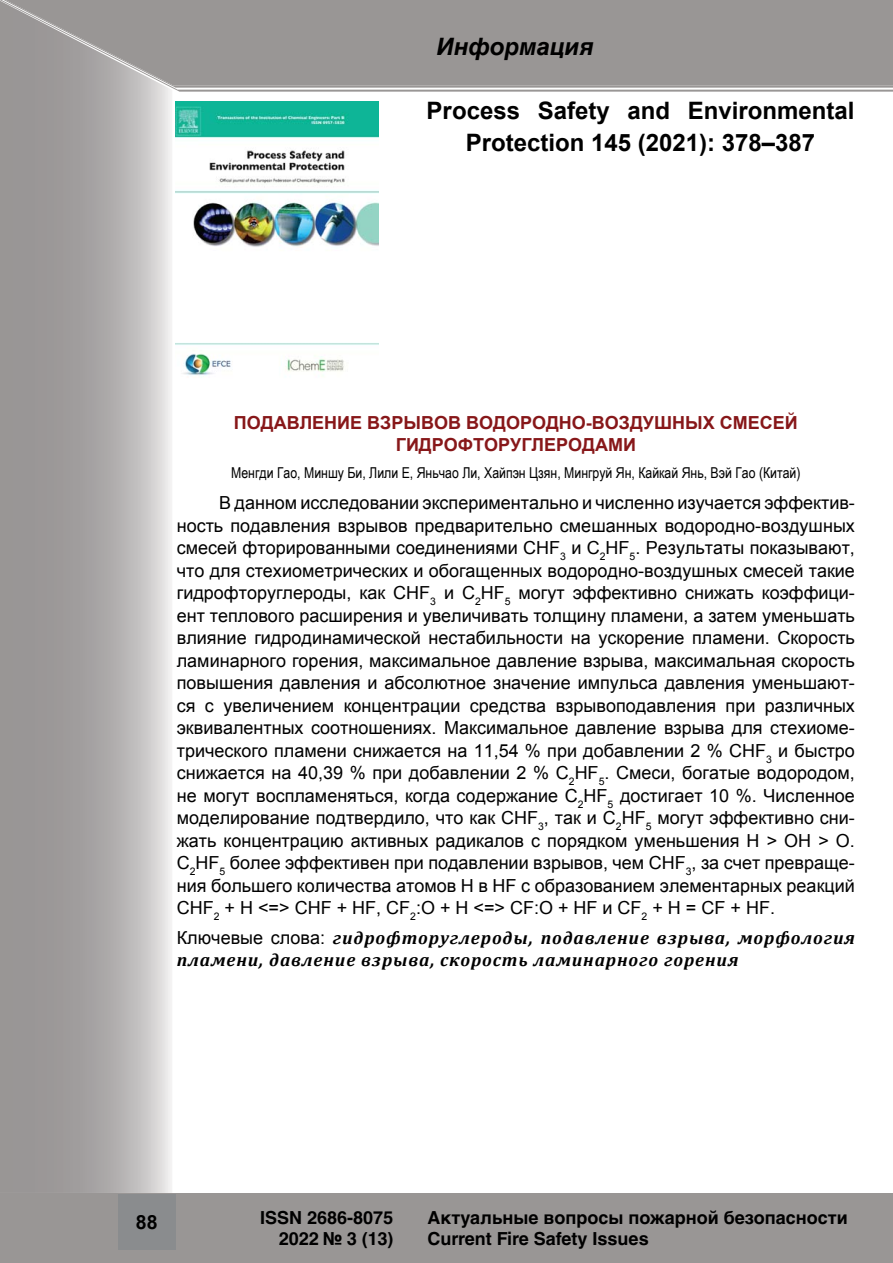
<style>
.page{position:relative;width:893px;height:1263px;background:#fff}
.page>*{position:absolute;margin:0;border:0;box-sizing:border-box;transform-origin:0 0}
.t1{font:700 24px/31.5px "Arial";color:#000;text-align:center}
.t2{font:24px "Helvetica Cyr Bold Inclined";color:#000}
.t3{font:700 19.5px "Arial";color:#000}
.t4{font:18px/22.5px "Arial";color:#000;text-align:justify}
.t5{font:italic 700 18px/21.8px "Cambria";letter-spacing:.05em;color:#000}
.t6{font:700 18px/21.6px "Helvetica Cyr";color:#000;text-align:right}
.t7{font:700 18px/22.5px "Arial";color:#871719;text-align:center}
.t8{font:15px "Arial Narrow";color:#000}
.s1{font-family:"Arial";font-weight:400;font-style:normal}
</style>
<div class="page">
<div style="left:0;top:1193px;width:893px;height:70px;background:#999695"></div>
<svg style="left:173px;top:88px;width:720px;height:4px"></svg>
<div style="left:173px;top:0;width:720px;height:88px;background:#999695"></div>
<svg style="left:0;top:0;width:173px;height:1193px;background:#adaaaa"></svg>
<div style="left:118px;top:1194px;width:58px;height:56px;background:#8a8c8e"></div>
<img style="left:176px;top:102px;width:202px;height:274px">
<h1 class="t2" style="left:437px;top:33px;width:159px">Информация</h1>
<h1 class="t1" style="left:427px;top:95px;width:429px">Process Safety and Environmental<br>Protection 145 (2021): 378–387</h1>
<p class="t7" style="left:234px;top:411px;width:565px">ПОДАВЛЕНИЕ ВЗРЫВОВ ВОДОРОДНО-ВОЗДУШНЫХ СМЕСЕЙ<br>ГИДРОФТОРУГЛЕРОДАМИ</p>
<p class="t8" style="left:231px;top:464px;width:571px">Менгди Гао, Миншу Би, Лили Е, Яньчао Ли, Хайпэн Цзян, Мингруй Ян, Кайкай Янь, Вэй Гао (Китай)</p>
<p class="t4" style="left:177px;top:492px;width:680px;text-indent:43px">В данном исследовании экспериментально и численно изучается эффектив&shy;ность подавления взрывов предварительно смешанных водородно-воздушных смесей фторированными соединениями CHF<sub>3</sub> и C<sub>2</sub>HF<sub>5</sub>. Результаты показывают, что для стехиометрических и обогащенных водородно-воздушных смесей такие гидрофторуглероды, как CHF<sub>3</sub> и C<sub>2</sub>HF<sub>5</sub> могут эффективно снижать коэффици&shy;ент теплового расширения и увеличивать толщину пламени, а затем уменьшать влияние гидродинамической нестабильности на ускорение пламени. Скорость ламинарного горения, максимальное давление взрыва, максимальная скорость повышения давления и абсолютное значение импульса давления уменьшают&shy;ся с увеличением концентрации средства взрывоподавления при различных эквивалентных соотношениях. Максимальное давление взрыва для стехиоме&shy;трического пламени снижается на 11,54 % при добавлении 2 % CHF<sub>3</sub> и быстро снижается на 40,39 % при добавлении 2 % C<sub>2</sub>HF<sub>5</sub>. Смеси, богатые водородом, не могут воспламеняться, когда содержание C<sub>2</sub>HF<sub>5</sub> достигает 10 %. Численное моделирование подтвердило, что как CHF<sub>3</sub>, так и C<sub>2</sub>HF<sub>5</sub> могут эффективно сни&shy;жать концентрацию активных радикалов с порядком уменьшения H &gt; OH &gt; O.<br>C<sub>2</sub>HF<sub>5</sub> более эффективен при подавлении взрывов, чем CHF<sub>3</sub>, за счет превраще&shy;ния большего количества атомов H в HF с образованием элементарных реакций CHF<sub>2</sub> + H &lt;=&gt; CHF + HF, CF<sub>2</sub>:O + H &lt;=&gt; CF:O + HF и CF<sub>2</sub> + H = CF + HF.</p>
<p class="t5" style="left:177px;top:927px;width:680px"><span class="s1">Ключевые слова:</span> гидрофторуглероды, подавление взрыва, морфология пламени, давление взрыва, скорость ламинарного горения</p>
<p class="t3" style="left:136px;top:1211px;width:23px">88</p>
<p class="t6" style="left:260px;top:1207px;width:135px">ISSN 2686-8075<br>2022 № 3 (13)</p>
<p class="t6" style="left:427px;top:1207px;width:422px;text-align:left">Актуальные вопросы пожарной безопасности<br>Current Fire Safety Issues</p>
</div>
